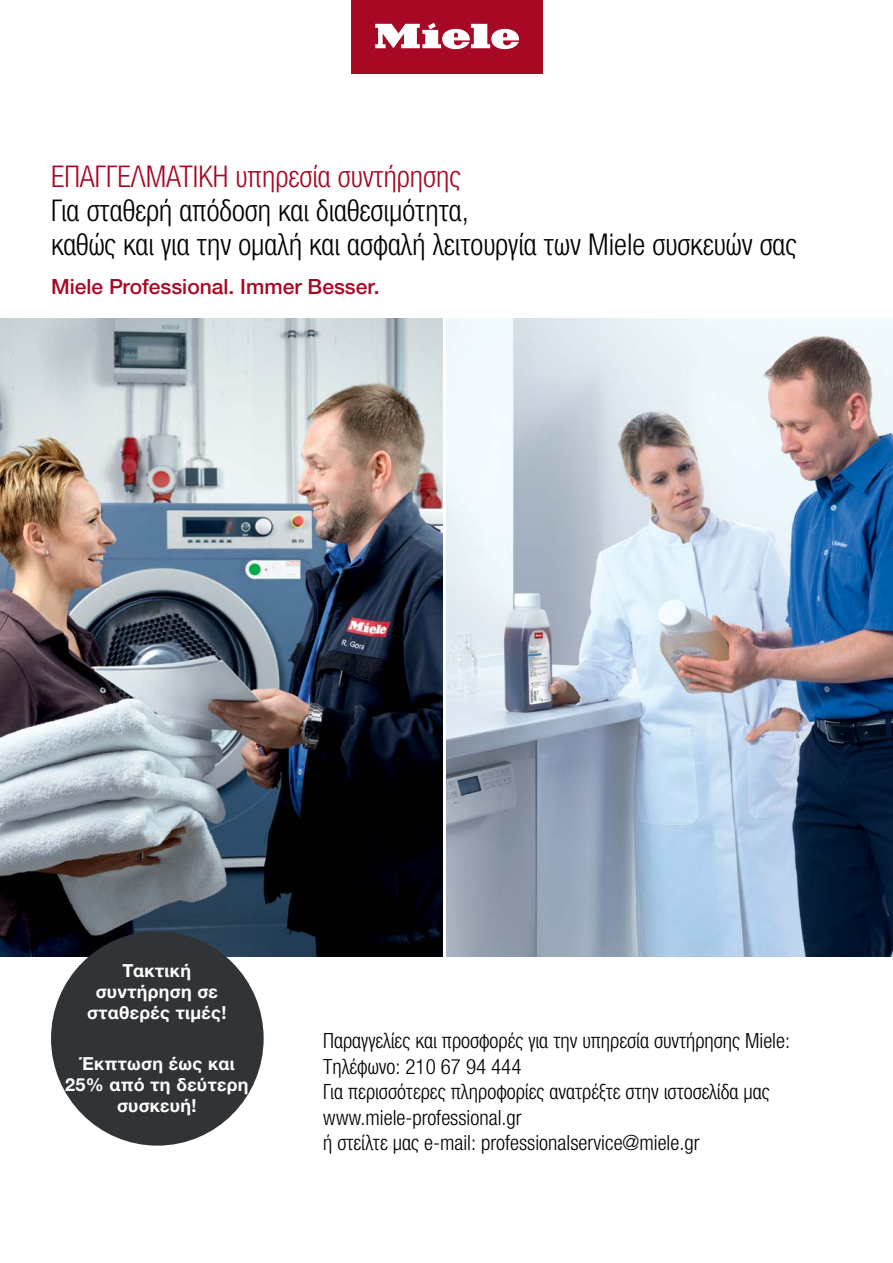
<style>
.page{position:relative;width:893px;height:1263px;background:#fff}
.page>*{position:absolute;margin:0;border:0;box-sizing:border-box;transform-origin:0 0}
.Headline_Titel_und_I{font:300 condensed 30px/34px "Helvetica Neue LTW1 G";color:#000}
.Subline_Innenseiten{font:300 condensed 21px/25.5px "Helvetica Neue LTW1 G";color:#000}
.Headline_Titel_und_I-2{font:500 21px "Helvetica Neue LTW1 G";color:#a70925}
.Bodytext_Bold{font:700 18px/21px "Helvetica Neue LTW1 G";letter-spacing:.02em;color:#fff;text-align:center}
.s1{color:#a70925}
</style>
<div class="page">
<div style="left:351px;top:0;width:191px;height:73px;background:#a70925"></div>
<svg style="left:375px;top:22px;width:144px;height:27px"></svg>
<img style="left:0;top:319px;width:442px;height:638px">
<img style="left:446px;top:319px;width:447px;height:638px">
<div style="left:51px;top:931px;width:213px;height:214px;background:#313437;border-radius:50%"></div>
<p class="Headline_Titel_und_I" style="left:51px;top:160px;width:747px"><span class="s1">ΕΠΑΓΓΕΛΜΑΤΙΚΗ υπηρεσία συντήρησης<br></span>Για σταθερή απόδοση και διαθεσιμότητα,<br>καθώς και για την ομαλή και ασφαλή λειτουργία των Miele συσκευών σας</p>
<p class="Headline_Titel_und_I-2" style="left:51px;top:273px;width:330px">Miele Professional. Immer Besser.</p>
<p class="Bodytext_Bold" style="left:87px;top:960px;width:141px">Τακτική συντήρηση σε σταθερές τιμές!</p>
<p class="Bodytext_Bold" style="left:79px;top:1053px;width:158px">Έκπτωση έως και</p>
<p class="Bodytext_Bold" style="left:65px;top:1074px;width:185px">25% από τη δεύτερη συσκευή!</p>
<p class="Subline_Innenseiten" style="left:323px;top:1028px;width:468px">Παραγγελίες και προσφορές για την υπηρεσία συντήρησης Miele:<br>Τηλέφωνο: 210 67 94 444</p>
<p class="Subline_Innenseiten" style="left:323px;top:1079px;width:448px">Για περισσότερες πληροφορίες ανατρέξτε στην ιστοσελίδα μας</p>
<p class="Subline_Innenseiten" style="left:323px;top:1105px;width:378px">www.miele-professional.gr<br>ή στείλτε μας e-mail: professionalservice@miele.gr</p>
</div>
